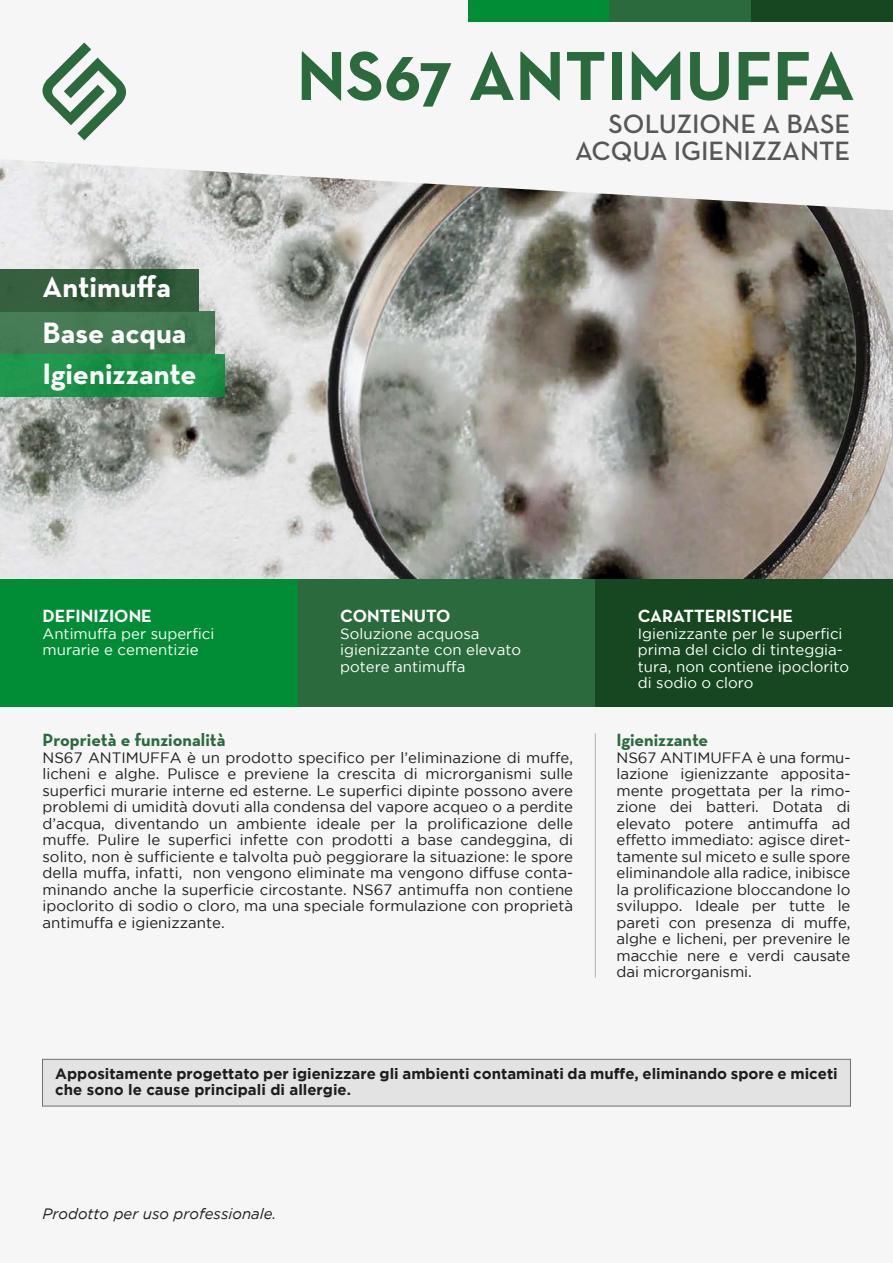
<style>
.page{position:relative;width:893px;height:1263px;background:#f6f6f6}
.page>*{position:absolute;margin:0;border:0;box-sizing:border-box;transform-origin:0 0}
.t1{font:700 70.5px "Neutra Text";color:#2b6a3d}
.t2{font:700 30px/46px "Neutra Text";color:#fff}
.t3{font:600 27px/27px "Neutra Text";color:#575756;text-align:right}
.t4{font:700 18px "Neutra Text";color:#fff}
.t5{font:700 18px "Neutra Text";color:#2b6a3d}
.t6{font:15px/16.5px "Gotham";letter-spacing:-.005em;color:#1d1d1b;text-align:justify}
.t7{font:15px/16.5px "Gotham";color:#fff}
.t8{font:700 15px/16.5px "Gotham";color:#1d1d1b}
.t9{font:italic 15px "Gotham";color:#1d1d1b}
</style>
<div class="page">
<img style="left:0;top:160px;width:893px;height:419px">
<div style="left:0;top:579px;width:298px;height:128px;background:#008d36"></div>
<div style="left:298px;top:579px;width:297px;height:128px;background:#2b6a3d"></div>
<div style="left:595px;top:579px;width:298px;height:128px;background:#164721"></div>
<div style="left:0;top:269px;width:199px;height:43px;background:linear-gradient(to right,#365f3f,#2d5736)"></div>
<div style="left:0;top:311px;width:215px;height:43px;background:#457a54"></div>
<div style="left:0;top:354px;width:225px;height:42px;background:#1d954b"></div>
<div style="left:468px;top:0;width:141px;height:21px;background:#008d36"></div>
<div style="left:609px;top:0;width:142px;height:21px;background:#2b6a3d"></div>
<div style="left:751px;top:0;width:142px;height:21px;background:#164721"></div>
<hr style="left:595px;top:733px;width:1px;height:245px;background:#b3b2b2">
<svg style="left:43px;top:43px;width:83px;height:97px"></svg>
<div style="left:42px;top:1059px;width:809px;height:47px;background:#e3e3e3;border:1px solid #706f6f"></div>
<h2 class="t2" style="left:43px;top:263px;width:146px">Antimuffa<br>Base acqua</h2>
<h2 class="t2" style="left:43px;top:350px;width:156px">Igienizzante</h2>
<p class="t4" style="left:43px;top:605px;width:111px">DEFINIZIONE</p>
<p class="t7" style="left:43px;top:625px;width:173px">Antimuffa per superfici murarie e cementizie</p>
<h1 class="t1" style="left:297px;top:32px;width:560px">NS67 ANTIMUFFA</h1>
<h3 class="t3" style="left:575px;top:110px;width:277px">SOLUZIONE A BASE<br>ACQUA IGIENIZZANTE</h3>
<p class="t4" style="left:340px;top:605px;width:112px">CONTENUTO</p>
<p class="t7" style="left:340px;top:625px;width:182px">Soluzione acquosa igienizzante con elevato potere antimuffa</p>
<p class="t4" style="left:638px;top:605px;width:157px">CARATTERISTICHE</p>
<p class="t7" style="left:638px;top:625px;width:213px">Igienizzante per le superfici prima del ciclo di tinteggia&shy;tura, non contiene ipoclorito di sodio o cloro</p>
<p class="t5" style="left:43px;top:729px;width:185px">Proprietà e funzionalità</p>
<p class="t6" style="left:43px;top:749px;width:532px">NS67 ANTIMUFFA è un prodotto specifico per l’eliminazione di muffe, licheni e alghe. Pulisce e previene la crescita di microrganismi sulle superfici murarie interne ed esterne. Le superfici dipinte possono avere problemi di umidità dovuti alla condensa del vapore acqueo o a perdite d’acqua, diventando un ambiente ideale per la prolificazione delle muffe. Pulire le superfici infette con prodotti a base candeggina, di solito, non è sufficiente e talvolta può peggiorare la situazione: le spore della muffa, infatti, non vengono eliminate ma vengono diffuse conta&shy;minando anche la superficie circostante. NS67 antimuffa non contiene ipoclorito di sodio o cloro, ma una speciale formulazione con proprietà antimuffa e igienizzante.</p>
<p class="t5" style="left:617px;top:729px;width:93px">Igienizzante</p>
<p class="t6" style="left:617px;top:749px;width:235px">NS67 ANTIMUFFA è una formu&shy;lazione igienizzante apposita&shy;mente progettata per la rimo&shy;zione dei batteri. Dotata di elevato potere antimuffa ad effetto immediato: agisce diret&shy;tamente sul miceto e sulle spore eliminandole alla radice, inibisce la prolificazione bloccandone lo sviluppo. Ideale per tutte le pareti con presenza di muffe, alghe e licheni, per prevenire le macchie nere e verdi causate dai microrganismi.</p>
<p class="t8" style="left:55px;top:1065px;width:784px">Appositamente progettato per igienizzare gli ambienti contaminati da muffe, eliminando spore e miceti che sono le cause principali di allergie.</p>
<p class="t9" style="left:43px;top:1205px;width:235px">Prodotto per uso professionale.</p>
</div>
